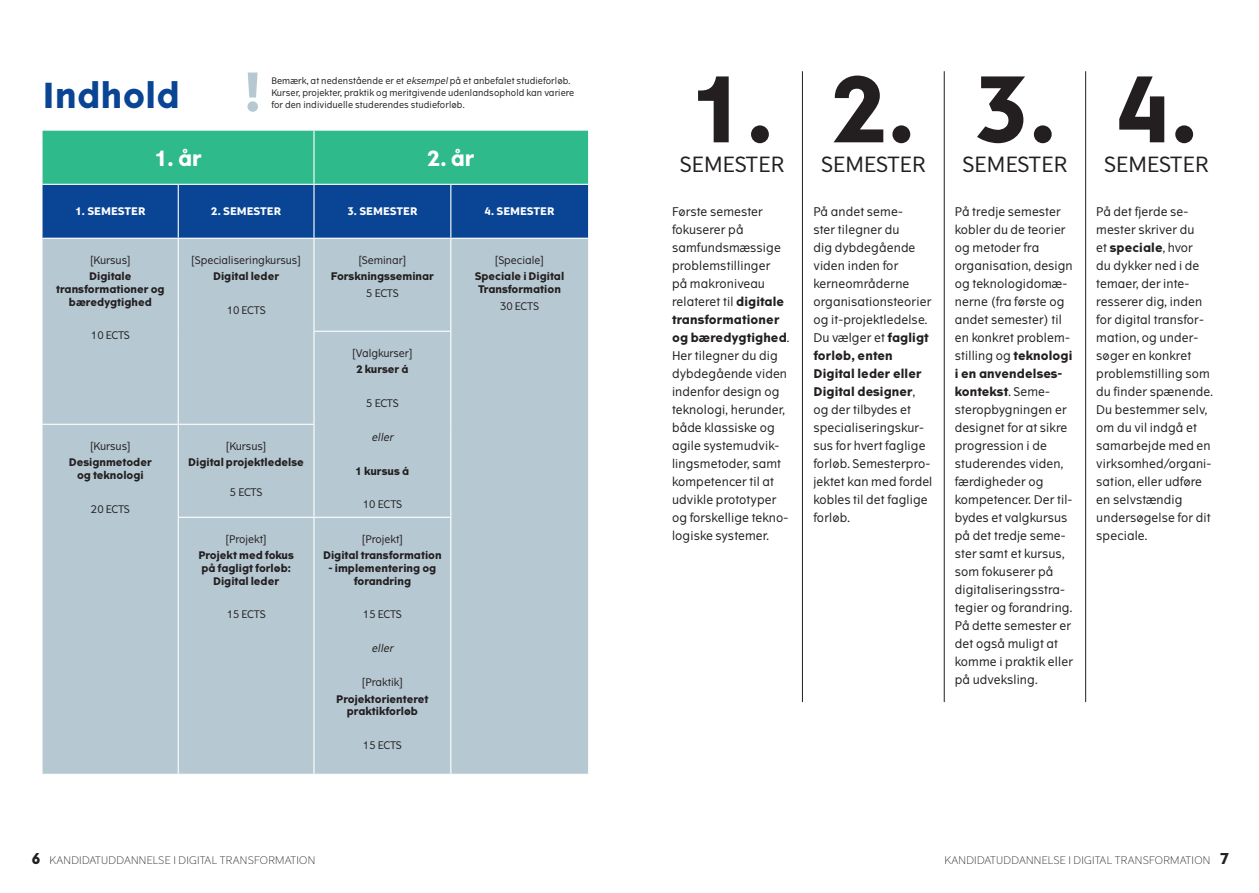
<style>
.page{position:relative;width:1259px;height:893px;background:#fff}
.page>*{position:absolute;margin:0;border:0;box-sizing:border-box;transform-origin:0 0}
.Heading_2_-_Bold_16_-_lysblå{font:700 90px "The Wave";color:#231f20}
.Heading_2_-_Bold_16_-_lysblå-2{font:700 52.95px "The Wave";color:#b6c8d2}
.Heading_2_-_Bold_16_-_lysblå-3{font:700 34.5px "The Wave";letter-spacing:.01em;color:#094594}
.Heading_2_-_Bold_16_-_lysblå-4{font:21px "The Wave";letter-spacing:.01em;color:#231f20}
.Semesterskema{font:700 21px "The Wave";color:#fff}
.Brødtekst_Regular_8_12{font:12px/18px "The Wave";letter-spacing:.01em;color:#231f20}
.Semesterskema-2{font:700 10.5px/12.6px "The Wave";color:#231f20;text-align:center}
.Semesterskema-3{font:10.5px "The Wave";color:#231f20}
.t1{font:300 10.5px "The Wave";letter-spacing:.025em;color:#231f20}
.Semesterskema-4{font:700 10.5px "The Wave";letter-spacing:.01em;color:#fff}
.Semesterskema-5{font:italic 10.5px "The Wave";color:#231f20}
.Brødtekst_Regular_8_12-2{font:9px/12px "The Wave";letter-spacing:.01em;color:#231f20}
.s1{font-style:italic}
.s2{font-weight:700}
.s3{font-weight:700;font-size:15px}
</style>
<div class="page">
<hr style="left:802px;top:71px;width:1px;height:631px;background:#231f20">
<hr style="left:944px;top:71px;width:1px;height:631px;background:#231f20">
<hr style="left:1085px;top:71px;width:1px;height:631px;background:#231f20">
<svg style="left:43px;top:131px;width:545px;height:107px;background:#1d8090"></svg>
<div style="left:43px;top:239px;width:545px;height:535px;background:#b6c8d2"></div>
<hr style="left:313px;top:131px;width:1px;height:53px;background:#fff">
<hr style="left:43px;top:184px;width:135px;height:1px;background:#fff">
<hr style="left:178px;top:184px;width:136px;height:1px;background:#fff">
<hr style="left:178px;top:185px;width:1px;height:53px;background:#fff">
<hr style="left:314px;top:184px;width:137px;height:1px;background:#fff">
<hr style="left:313px;top:185px;width:1px;height:53px;background:#fff">
<hr style="left:451px;top:184px;width:137px;height:1px;background:#fff">
<hr style="left:450px;top:185px;width:1px;height:53px;background:#fff">
<hr style="left:178px;top:239px;width:1px;height:92px;background:#fff">
<hr style="left:313px;top:239px;width:1px;height:92px;background:#fff">
<hr style="left:450px;top:239px;width:1px;height:92px;background:#fff">
<hr style="left:178px;top:331px;width:1px;height:93px;background:#fff">
<hr style="left:313px;top:332px;width:1px;height:92px;background:#fff">
<hr style="left:450px;top:332px;width:1px;height:92px;background:#fff">
<hr style="left:178px;top:425px;width:1px;height:92px;background:#fff">
<hr style="left:313px;top:425px;width:1px;height:92px;background:#fff">
<hr style="left:450px;top:424px;width:1px;height:93px;background:#fff">
<hr style="left:178px;top:518px;width:1px;height:256px;background:#fff">
<hr style="left:313px;top:518px;width:1px;height:256px;background:#fff">
<hr style="left:450px;top:518px;width:1px;height:256px;background:#fff">
<hr style="left:43px;top:424px;width:135px;height:1px;background:#fff">
<hr style="left:178px;top:424px;width:136px;height:1px;background:#fff">
<hr style="left:178px;top:517px;width:136px;height:1px;background:#fff">
<hr style="left:313px;top:331px;width:138px;height:1px;background:#fff">
<hr style="left:314px;top:517px;width:137px;height:1px;background:#fff">
<p class="Heading_2_-_Bold_16_-_lysblå-3" style="left:43px;top:73px;width:139px">Indhold</p>
<p class="Heading_2_-_Bold_16_-_lysblå-2" style="left:242px;top:58px;width:24px">!</p>
<p class="Brødtekst_Regular_8_12-2" style="left:271px;top:75px;width:304px">Bemærk, at nedenstående er et <span class="s1">eksempel</span>på et anbefalet studieforløb.<br>Kurser, projekter, praktik og meritgivende udenlandsophold kan variere for den individuelle studerendes studieforløb.</p>
<p class="Semesterskema" style="left:155px;top:145px;width:48px">1. år</p>
<p class="Semesterskema" style="left:428px;top:145px;width:48px">2. år</p>
<p class="Semesterskema-4" style="left:75px;top:205px;width:71px">1. SEMESTER</p>
<p class="Semesterskema-4" style="left:211px;top:205px;width:71px">2. SEMESTER</p>
<p class="Semesterskema-4" style="left:347px;top:205px;width:71px">3. SEMESTER</p>
<p class="Semesterskema-4" style="left:484px;top:205px;width:71px">4. SEMESTER</p>
<p class="Semesterskema-3" style="left:90px;top:253px;width:42px">[Kursus]</p>
<p class="Semesterskema-2" style="left:56px;top:271px;width:110px">Digitale transformationer og bæredygtighed</p>
<p class="Semesterskema-3" style="left:91px;top:329px;width:40px">10 ECTS</p>
<p class="Semesterskema-3" style="left:191px;top:253px;width:111px">[Specialiseringkursus]</p>
<p class="Semesterskema-2" style="left:213px;top:271px;width:68px">Digital leder</p>
<p class="Semesterskema-3" style="left:227px;top:304px;width:40px">10 ECTS</p>
<p class="Semesterskema-3" style="left:358px;top:253px;width:50px">[Seminar]</p>
<p class="Semesterskema-2" style="left:331px;top:271px;width:105px">Forskningsseminar</p>
<p class="Semesterskema-3" style="left:366px;top:287px;width:34px">5 ECTS</p>
<p class="Semesterskema-3" style="left:495px;top:253px;width:51px">[Speciale]</p>
<p class="Semesterskema-2" style="left:475px;top:271px;width:91px">Speciale i Digital<br>Transformation</p>
<p class="Semesterskema-3" style="left:500px;top:299px;width:40px">30 ECTS</p>
<p class="Semesterskema-3" style="left:90px;top:439px;width:42px">[Kursus]</p>
<p class="Semesterskema-2" style="left:69px;top:457px;width:84px">Designmetoder og teknologi</p>
<p class="Semesterskema-3" style="left:91px;top:502px;width:40px">20 ECTS</p>
<p class="Semesterskema-3" style="left:226px;top:439px;width:42px">[Kursus]</p>
<p class="Semesterskema-2" style="left:188px;top:457px;width:117px">Digital projektledelse</p>
<p class="Semesterskema-3" style="left:230px;top:485px;width:34px">5 ECTS</p>
<p class="Semesterskema-3" style="left:226px;top:532px;width:43px">[Projekt]</p>
<p class="Semesterskema-2" style="left:198px;top:550px;width:97px">Projekt med fokus på fagligt forløb:<br>Digital leder</p>
<p class="Semesterskema-3" style="left:227px;top:608px;width:40px">15 ECTS</p>
<p class="Semesterskema-3" style="left:352px;top:346px;width:62px">[Valgkurser]</p>
<p class="Semesterskema-2" style="left:356px;top:364px;width:54px">2 kurser á</p>
<p class="Semesterskema-3" style="left:366px;top:397px;width:34px">5 ECTS</p>
<p class="Semesterskema-5" style="left:371px;top:430px;width:26px">eller</p>
<p class="Semesterskema-2" style="left:355px;top:465px;width:55px">1 kursus á</p>
<p class="Semesterskema-3" style="left:363px;top:498px;width:41px">10 ECTS</p>
<p class="Semesterskema-3" style="left:362px;top:532px;width:43px">[Projekt]</p>
<p class="Semesterskema-2" style="left:323px;top:550px;width:120px">Digital transformation</p>
<p class="Semesterskema-2" style="left:328px;top:562px;width:109px">- implementering og forandring</p>
<p class="Semesterskema-3" style="left:363px;top:608px;width:40px">15 ECTS</p>
<p class="Semesterskema-5" style="left:371px;top:641px;width:26px">eller</p>
<p class="Semesterskema-3" style="left:362px;top:675px;width:43px">[Praktik]</p>
<p class="Semesterskema-2" style="left:336px;top:693px;width:94px">Projektorienteret praktikforløb</p>
<p class="Semesterskema-3" style="left:363px;top:738px;width:40px">15 ECTS</p>
<p class="Heading_2_-_Bold_16_-_lysblå" style="left:691px;top:52px;width:84px">1.</p>
<p class="Heading_2_-_Bold_16_-_lysblå-4" style="left:680px;top:151px;width:106px">SEMESTER</p>
<p class="Heading_2_-_Bold_16_-_lysblå" style="left:832px;top:52px;width:84px">2.</p>
<p class="Heading_2_-_Bold_16_-_lysblå-4" style="left:821px;top:151px;width:106px">SEMESTER</p>
<p class="Heading_2_-_Bold_16_-_lysblå" style="left:974px;top:52px;width:84px">3.</p>
<p class="Heading_2_-_Bold_16_-_lysblå-4" style="left:962px;top:151px;width:106px">SEMESTER</p>
<p class="Heading_2_-_Bold_16_-_lysblå" style="left:1115px;top:52px;width:84px">4.</p>
<p class="Heading_2_-_Bold_16_-_lysblå-4" style="left:1104px;top:151px;width:106px">SEMESTER</p>
<p class="Brødtekst_Regular_8_12" style="left:672px;top:203px;width:119px">Første semester fokuserer på samfundsmæssige problemstillinger<br>på makroniveau relateret til <span class="s2">digitale transformationer og bæredygtighed</span>.<br>Her tilegner du dig dybdegående viden indenfor design og teknologi, herunder, både klassiske og agile systemudvik&shy;lingsmetoder, samt kompetencer til at udvikle prototyper og forskellige tekno&shy;logiske systemer.</p>
<p class="Brødtekst_Regular_8_12" style="left:813px;top:203px;width:120px">På andet seme-<br>ster tilegner du<br>dig dybdegående viden inden for kerneområderne organisationsteorier og it-projektledelse.<br>Du vælger et <span class="s2">fagligt forløb, enten<br>Digital leder eller<br>Digital designer</span>, og der tilbydes et specialiseringskur&shy;sus for hvert faglige forløb. Semesterpro&shy;jektet kan med fordel kobles til det faglige forløb.</p>
<p class="Brødtekst_Regular_8_12" style="left:955px;top:203px;width:120px">På tredje semester kobler du de teorier og metoder fra organisation, design og teknologidomæ&shy;nerne (fra første og andet semester) til en konkret problem&shy;stilling og <span class="s2">teknologi i en anvendelses&shy;kontekst</span>. Seme&shy;steropbygningen er designet for at sikre progression i de studerendes viden, færdigheder og kompetencer. Der til&shy;bydes et valgkursus på det tredje seme&shy;ster samt et kursus, som fokuserer på digitaliseringsstra&shy;tegier og forandring.<br>På dette semester er det også muligt at komme i praktik eller på udveksling.</p>
<p class="Brødtekst_Regular_8_12" style="left:1096px;top:203px;width:118px">På det fjerde se&shy;mester skriver du<br>et <span class="s2">speciale</span>, hvor<br>du dykker ned i de temaer, der inte&shy;resserer dig, inden for digital transfor&shy;mation, og under&shy;søger en konkret problemstilling som du finder spænende.<br>Du bestemmer selv, om du vil indgå et samarbejde med en virksomhed/organi&shy;sation, eller udføre en selvstændig undersøgelse for dit speciale.</p>
<p class="t1" style="left:31px;top:854px;width:285px"><span class="s3">6</span> KANDIDATUDDANNELSE I DIGITAL TRANSFORMATION</p>
<p class="t1" style="left:944px;top:854px;width:286px">KANDIDATUDDANNELSE I DIGITAL TRANSFORMATION <span class="s3">7</span></p>
</div>
